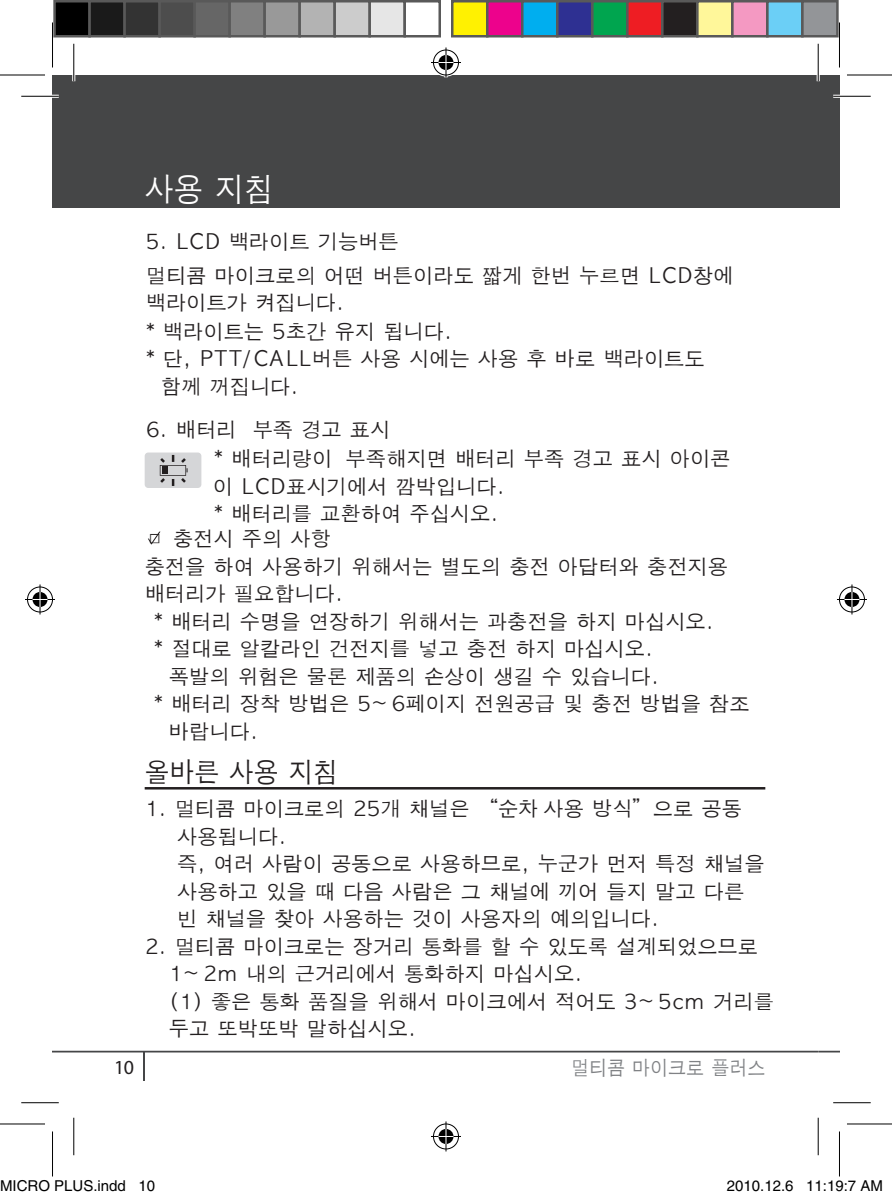
<style>
.page{position:relative;width:892px;height:1199px;background:#fff}
.page>*{position:absolute;margin:0;border:0;box-sizing:border-box;transform-origin:0 0}
.t1{font:32.5px "Apple Gothic";color:#fff;scale:.9 1}
.t2{font:27.5px "Apple Gothic";color:#231f20;scale:.9 1}
.t3{font:20.25px/27.5px "Apple Gothic";color:#231f20}
.t4{font:20px "Apple Gothic";color:#808285;scale:.9 1}
.t5{font:20px "Myriad Pro";color:#231f20}
.t6{font:15px "Helvetica";color:#000}
</style>
<div class="page">
<div style="left:52px;top:75px;width:766px;height:132px;background:#454647"></div>
<hr style="left:52px;top:1051px;width:766px;height:1px;background:#454647">
<svg style="left:143px;top:1052px;width:1px;height:28px"></svg>
<svg style="left:818px;top:1051px;width:21px;height:1px"></svg>
<div style="left:818px;top:75px;width:21px;height:132px;background:#454647"></div>
<div style="left:145px;top:452px;width:56px;height:36px;background:#d5d6d8;border-radius:4px"></div>
<svg style="left:158px;top:452px;width:30px;height:34px"></svg>
<div style="left:162px;top:467px;width:6px;height:7px;background:#231f20"></div>
<svg style="left:148px;top:532px;width:12px;height:12px"></svg>
<hr style="left:145px;top:787px;width:620px;height:2px;background:#231f20">
<hr style="left:21px;top:95px;width:38px;height:3px;background:#fff">
<hr style="left:833px;top:95px;width:37px;height:3px;background:#fff">
<hr style="left:72px;top:44px;width:3px;height:37px;background:#fff">
<hr style="left:816px;top:44px;width:3px;height:37px;background:#fff">
<hr style="left:21px;top:96px;width:38px;height:1px;background:#000">
<hr style="left:833px;top:96px;width:37px;height:1px;background:#000">
<hr style="left:21px;top:1102px;width:38px;height:1px;background:#000">
<hr style="left:833px;top:1102px;width:37px;height:1px;background:#000">
<hr style="left:73px;top:44px;width:1px;height:37px;background:#000">
<hr style="left:73px;top:1118px;width:1px;height:37px;background:#000">
<hr style="left:817px;top:44px;width:1px;height:37px;background:#000">
<hr style="left:817px;top:1118px;width:1px;height:37px;background:#000">
<svg style="left:0;top:74px;width:45px;height:1px"></svg>
<svg style="left:847px;top:74px;width:45px;height:1px"></svg>
<hr style="left:0;top:75px;width:45px;height:1px;background:#000">
<hr style="left:847px;top:75px;width:45px;height:1px;background:#000">
<hr style="left:0;top:1123px;width:45px;height:1px;background:#000">
<hr style="left:847px;top:1123px;width:45px;height:1px;background:#000">
<hr style="left:52px;top:22px;width:1px;height:45px;background:#000">
<hr style="left:52px;top:1131px;width:1px;height:45px;background:#000">
<hr style="left:839px;top:22px;width:1px;height:45px;background:#000">
<hr style="left:839px;top:1131px;width:1px;height:45px;background:#000">
<div style="left:432px;top:48px;width:28px;height:29px;border:3px solid #fff;border-radius:50%"></div>
<hr style="left:431px;top:61px;width:30px;height:3px;background:#fff">
<hr style="left:444px;top:48px;width:3px;height:30px;background:#fff">
<div style="left:437px;top:53px;width:18px;height:19px;border:3px solid #fff;border-radius:50%"></div>
<div style="left:433px;top:50px;width:26px;height:25px;border:1px solid #000;border-radius:50%"></div>
<hr style="left:431px;top:62px;width:30px;height:1px;background:#000">
<hr style="left:445px;top:48px;width:1px;height:30px;background:#000">
<svg style="left:438px;top:55px;width:15px;height:15px"></svg>
<div style="left:432px;top:1122px;width:28px;height:28px;border:3px solid #fff;border-radius:50%"></div>
<hr style="left:431px;top:1135px;width:30px;height:3px;background:#fff">
<hr style="left:444px;top:1121px;width:3px;height:30px;background:#fff">
<div style="left:437px;top:1127px;width:18px;height:18px;border:3px solid #fff;border-radius:50%"></div>
<div style="left:433px;top:1123px;width:26px;height:26px;border:1px solid #000;border-radius:50%"></div>
<hr style="left:431px;top:1136px;width:30px;height:1px;background:#000">
<hr style="left:445px;top:1121px;width:1px;height:30px;background:#000">
<svg style="left:438px;top:1129px;width:15px;height:15px"></svg>
<div style="left:26px;top:585px;width:28px;height:28px;border:3px solid #fff;border-radius:50%"></div>
<hr style="left:25px;top:598px;width:30px;height:3px;background:#fff">
<svg style="left:38px;top:584px;width:4px;height:30px"></svg>
<div style="left:31px;top:590px;width:18px;height:18px;border:3px solid #fff;border-radius:50%"></div>
<div style="left:27px;top:587px;width:26px;height:25px;border:1px solid #000;border-radius:50%"></div>
<hr style="left:25px;top:599px;width:30px;height:1px;background:#000">
<hr style="left:40px;top:584px;width:1px;height:30px;background:#000">
<svg style="left:33px;top:592px;width:15px;height:15px"></svg>
<div style="left:838px;top:585px;width:28px;height:28px;border:3px solid #fff;border-radius:50%"></div>
<hr style="left:837px;top:598px;width:30px;height:3px;background:#fff">
<hr style="left:850px;top:584px;width:3px;height:30px;background:#fff">
<div style="left:843px;top:590px;width:18px;height:18px;border:3px solid #fff;border-radius:50%"></div>
<div style="left:839px;top:587px;width:25px;height:25px;border:1px solid #000;border-radius:50%"></div>
<hr style="left:837px;top:599px;width:30px;height:1px;background:#000">
<hr style="left:851px;top:584px;width:1px;height:30px;background:#000">
<svg style="left:844px;top:592px;width:15px;height:15px"></svg>
<div style="left:55px;top:1px;width:35px;height:35px;background:#000"></div>
<div style="left:53px;top:0;width:38px;height:38px;border:2px solid #595959"></div>
<div style="left:90px;top:1px;width:35px;height:35px;background:#1a1a1a"></div>
<div style="left:88px;top:0;width:38px;height:38px;border:2px solid #595959"></div>
<div style="left:125px;top:1px;width:35px;height:35px;background:#333"></div>
<div style="left:123px;top:0;width:38px;height:38px;border:2px solid #595959"></div>
<div style="left:160px;top:1px;width:35px;height:35px;background:#4d4d4d"></div>
<div style="left:158px;top:0;width:38px;height:38px;border:2px solid #595959"></div>
<div style="left:195px;top:1px;width:35px;height:35px;background:#666"></div>
<div style="left:193px;top:0;width:38px;height:38px;border:2px solid #595959"></div>
<div style="left:230px;top:1px;width:35px;height:35px;background:#808080"></div>
<div style="left:228px;top:0;width:38px;height:38px;border:2px solid #595959"></div>
<div style="left:265px;top:1px;width:35px;height:35px;background:#999"></div>
<div style="left:263px;top:0;width:38px;height:38px;border:2px solid #595959"></div>
<div style="left:300px;top:1px;width:35px;height:35px;background:#b3b3b3"></div>
<div style="left:298px;top:0;width:38px;height:38px;border:2px solid #595959"></div>
<div style="left:335px;top:1px;width:35px;height:35px;background:#ccc"></div>
<div style="left:333px;top:0;width:38px;height:38px;border:2px solid #595959"></div>
<div style="left:370px;top:1px;width:35px;height:35px;background:#e6e6e6"></div>
<div style="left:368px;top:0;width:38px;height:38px;border:2px solid #595959"></div>
<div style="left:403px;top:0;width:38px;height:38px;border:2px solid #595959"></div>
<div style="left:452px;top:1px;width:35px;height:35px;background:#fff101"></div>
<div style="left:451px;top:0;width:37px;height:38px;border:2px solid #595959"></div>
<div style="left:487px;top:1px;width:35px;height:35px;background:#ed028c"></div>
<div style="left:486px;top:0;width:37px;height:38px;border:2px solid #595959"></div>
<div style="left:522px;top:1px;width:35px;height:35px;background:#00aeef"></div>
<div style="left:521px;top:0;width:37px;height:38px;border:2px solid #595959"></div>
<div style="left:557px;top:1px;width:35px;height:35px;background:#2e3092"></div>
<div style="left:556px;top:0;width:37px;height:38px;border:2px solid #595959"></div>
<div style="left:592px;top:1px;width:35px;height:35px;background:#00a54f"></div>
<div style="left:591px;top:0;width:37px;height:38px;border:2px solid #595959"></div>
<div style="left:627px;top:1px;width:35px;height:35px;background:#ee1d23"></div>
<div style="left:626px;top:0;width:37px;height:38px;border:2px solid #595959"></div>
<div style="left:662px;top:1px;width:35px;height:35px;background:#231f20"></div>
<div style="left:661px;top:0;width:37px;height:38px;border:2px solid #595959"></div>
<div style="left:697px;top:1px;width:35px;height:35px;background:#fff79a"></div>
<div style="left:696px;top:0;width:37px;height:38px;border:2px solid #595959"></div>
<div style="left:732px;top:1px;width:35px;height:35px;background:#f499c2"></div>
<div style="left:731px;top:0;width:37px;height:38px;border:2px solid #595959"></div>
<div style="left:767px;top:1px;width:35px;height:35px;background:#6bcff6"></div>
<div style="left:766px;top:0;width:37px;height:38px;border:2px solid #595959"></div>
<div style="left:802px;top:1px;width:35px;height:35px;background:#939598"></div>
<div style="left:801px;top:0;width:37px;height:38px;border:2px solid #595959"></div>
<div style="left:148px;top:1181px;width:6px;height:10px;border:1px solid #fff;border-radius:50%"></div>
<div style="left:147px;top:1180px;width:8px;height:12px;border:1px solid #fff;border-radius:50%"></div>
<div style="left:736px;top:1181px;width:6px;height:10px;border:1px solid #fff;border-radius:50%"></div>
<div style="left:735px;top:1180px;width:8px;height:12px;border:1px solid #fff;border-radius:50%"></div>
<div style="left:753px;top:1181px;width:6px;height:10px;border:1px solid #fff;border-radius:50%"></div>
<div style="left:752px;top:1180px;width:8px;height:12px;border:1px solid #fff;border-radius:50%"></div>
<h1 class="t1" style="left:145px;top:172px;width:145px">사용 지침</h1>
<p class="t3" style="left:146px;top:228px;width:254px">5. LCD 백라이트 기능버튼</p>
<p class="t3" style="left:146px;top:262px;width:589px">멀티콤 마이크로의 어떤 버튼이라도 짧게 한번 누르면 LCD창에 백라이트가 켜집니다.</p>
<p class="t3" style="left:145px;top:318px;width:309px">* 백라이트는 5초간 유지 됩니다.</p>
<p class="t3" style="left:145px;top:346px;width:561px">* 단, PTT/CALL버튼 사용 시에는 사용 후 바로 백라이트도</p>
<p class="t3" style="left:161px;top:373px;width:139px">함께 꺼집니다.</p>
<p class="t5" style="left:114px;top:1054px;width:22px">10</p>
<p class="t3" style="left:213px;top:415px;width:519px;line-height:29.5px;text-indent:-67px">6. 배터리 부족 경고 표시<br>* 배터리량이` 부족해지면 배터리 부족 경고 표시 아이콘</p>
<p class="t3" style="left:213px;top:473px;width:293px">이 LCD표시기에서 깜박입니다. * 배터리를 교환하여 주십시오.</p>
<p class="t3" style="left:145px;top:526px;width:188px">□ 충전시 주의 사항</p>
<p class="t3" style="left:145px;top:553px;width:585px">충전을 하여 사용하기 위해서는 별도의 충전 아답터와 충전지용</p>
<p class="t3" style="left:145px;top:581px;width:200px">배터리가 필요합니다.</p>
<p class="t3" style="left:153px;top:608px;width:562px">* 배터리 수명을 연장하기 위해서는 과충전을 하지 마십시오.</p>
<p class="t3" style="left:153px;top:636px;width:502px">* 절대로 알칼라인 건전지를 넣고 충전 하지 마십시오.</p>
<p class="t3" style="left:169px;top:663px;width:492px">폭발의 위험은 물론 제품의 손상이 생길 수 있습니다.</p>
<p class="t3" style="left:153px;top:691px;width:598px">* 배터리 장착 방법은 5~6페이지 전원공급 및 충전 방법을 참조</p>
<p class="t3" style="left:169px;top:718px;width:91px">바랍니다.</p>
<h2 class="t2" style="left:145px;top:757px;width:216px">올바른 사용 지침</h2>
<p class="t3" style="left:177px;top:795px;width:589px;text-indent:-32px">1. 멀티콤 마이크로의 25개 채널은 “순차`사용 방식”으로 공동 사용됩니다.<br>즉, 여러 사람이 공동으로 사용하므로, 누군가 먼저 특정 채널을 사용하고 있을 때 다음 사람은 그 채널에 끼어 들지 말고 다른 빈 채널을 찾아 사용하는 것이 사용자의 예의입니다.</p>
<p class="t3" style="left:169px;top:933px;width:606px;text-indent:-24px">2. 멀티콤 마이크로는 장거리 통화를 할 수 있도록 설계되었으므로<br>1~2m 내의 근거리에서 통화하지 마십시오.<br>(1) 좋은 통화 품질을 위해서 마이크에서 적어도 3~5cm 거리를 두고 또박또박 말하십시오.</p>
<p class="t4" style="left:571px;top:1057px;width:217px">멀티콤 마이크로 플러스</p>
<p class="t6" style="left:0;top:1177px;width:157px">MICRO PLUS.indd 10</p>
<p class="t6" style="left:727px;top:1177px;width:157px">2010.12.6 11:19:7 AM</p>
</div>
